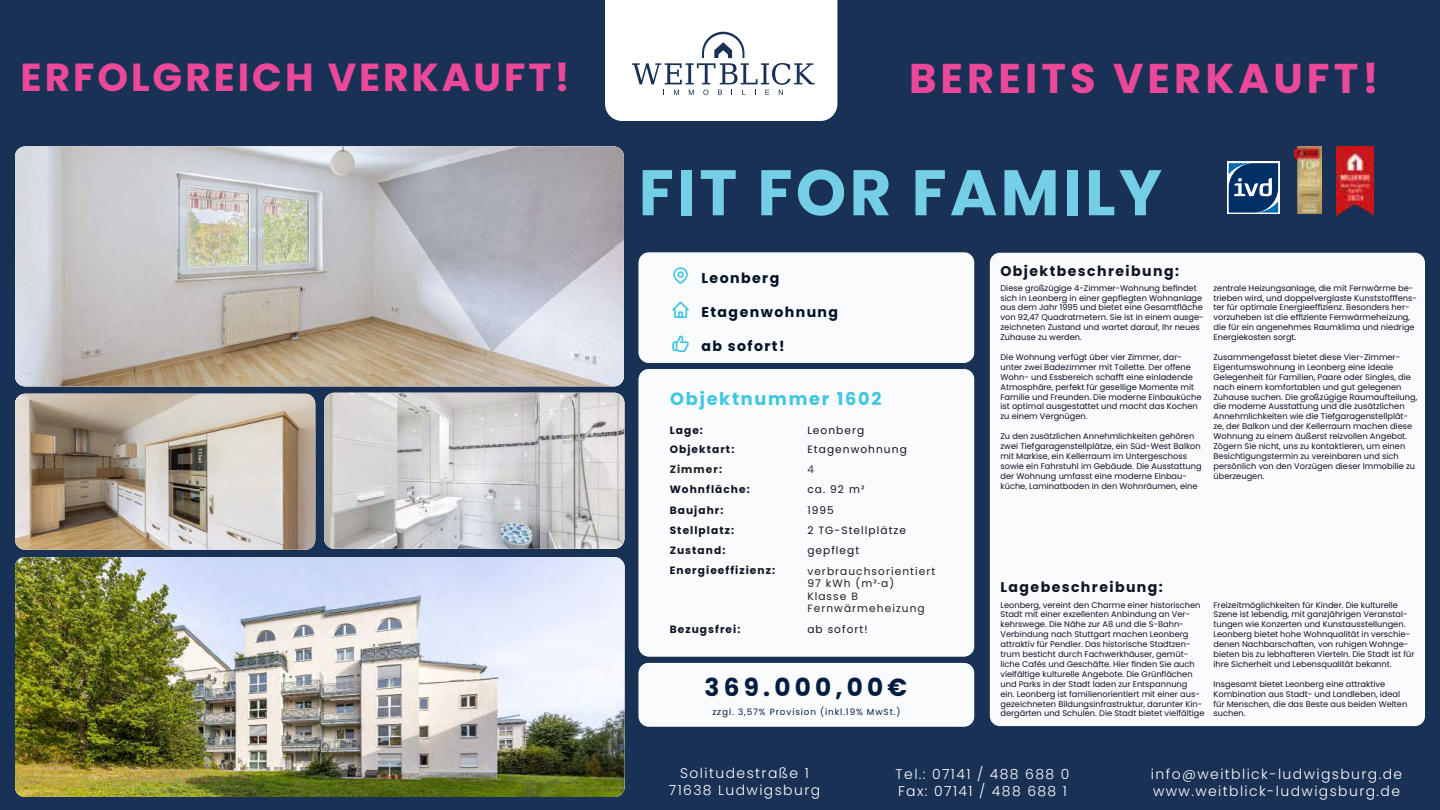
<style>
.page{position:relative;width:1440px;height:810px;background:#1a3156}
.page>*{position:absolute;margin:0;border:0;box-sizing:border-box;transform-origin:0 0}
.t1{font:700 64.35px "Poppins";letter-spacing:.05em;color:#74cee5}
.t2{font:700 41.55px "Poppins";letter-spacing:.1em;color:#ec4899}
.t3{font:700 39.08px "Poppins";letter-spacing:.075em;color:#ec4899}
.t4{font:700 24.75px "Poppins";letter-spacing:.17em;color:#031d40}
.t5{font:700 24.67px "Poppins";color:#031d40}
.t6{font:700 17.7px "Poppins";letter-spacing:.1em;color:#3fc6e1}
.t7{font:700 17.62px "Poppins";color:#3fc6e1}
.t8{font:700 14.1px "Poppins";letter-spacing:.1em;color:#011125}
.t9{font:700 14.1px "Poppins";letter-spacing:.1em;color:#0f1323}
.t10{font:300 13.95px/16.8px "Poppins";letter-spacing:.1em;color:#fff}
.t11{font:10.57px "Poppins";letter-spacing:.1em;color:#0f1323}
.t12{font:10.57px/12.4px "Poppins";letter-spacing:.1em;color:#241f1f}
.t13{font:700 10.57px "Poppins";letter-spacing:.1em;color:#0f1323}
.t14{font:700 10.57px "Poppins";letter-spacing:.1em;color:#241f1f}
.t15{font:300 10.57px "Poppins";color:#0f1323}
.t16{font:8.85px "Poppins";letter-spacing:.1em;color:#031d40}
.t17{font:8.25px/9.9px "Poppins";color:#0f1323}
</style>
<div class="page">
<svg style="left:605px;top:0;width:232px;height:121px;background:#f1f3f5"></svg>
<div style="left:990px;top:253px;width:435px;height:473px;background:#f9fbfc;border-radius:10px"></div>
<img style="left:1295px;top:147px;width:27px;height:66px">
<svg style="left:1227px;top:161px;width:53px;height:53px"></svg>
<svg style="left:1229px;top:163px;width:49px;height:50px;background:#295584"></svg>
<img style="left:1337px;top:147px;width:36px;height:68px">
<svg style="left:324px;top:393px;width:300px;height:156px;background:#cdcdcd"></svg>
<svg style="left:15px;top:147px;width:609px;height:239px;background:#c0bdbc"></svg>
<img style="left:15px;top:557px;width:610px;height:240px;border-radius:10px">
<img style="left:15px;top:394px;width:300px;height:156px;border-radius:10px">
<div style="left:639px;top:252px;width:335px;height:111px;background:#f9fbfc;border-radius:10px"></div>
<div style="left:639px;top:369px;width:335px;height:288px;background:#f9fbfc;border-radius:10px"></div>
<div style="left:639px;top:663px;width:335px;height:64px;background:#f9fbfc;border-radius:10px"></div>
<svg style="left:672px;top:335px;width:17px;height:18px"></svg>
<svg style="left:672px;top:301px;width:17px;height:17px"></svg>
<svg style="left:673px;top:267px;width:15px;height:17px"></svg>
<h3 class="t3" style="left:21px;top:55px;width:551px">ERFOLGREICH VERKAUFT!</h3>
<h2 class="t2" style="left:909px;top:55px;width:471px">BEREITS VERKAUFT!</h2>
<h1 class="t1" style="left:639px;top:155px;width:525px">FIT FOR FAMILY</h1>
<h3 class="t8" style="left:701px;top:270px;width:79px">Leonberg</h3>
<h3 class="t8" style="left:701px;top:304px;width:138px">Etagenwohnung</h3>
<h3 class="t8" style="left:701px;top:305px;width:203px">Dachgesc osswohnung</h3>
<h3 class="t8" style="left:701px;top:338px;width:85px">ab sofort!</h3>
<h3 class="t6" style="left:670px;top:389px;width:213px">Objektnummer 1602</h3>
<h3 class="t7" style="left:858px;top:389px;width:26px">66</h3>
<p class="t11" style="left:807px;top:444px;width:148px">Dachgesc osswohnung</p>
<p class="t15" style="left:807px;top:464px;width:8px">3</p>
<p class="t11" style="left:830px;top:484px;width:32px">71 m²</p>
<p class="t11" style="left:819px;top:504px;width:14px">72</p>
<p class="t11" style="left:807px;top:524px;width:97px">Außenste lplatz</p>
<p class="t13" style="left:670px;top:424px;width:35px">Lage:</p>
<p class="t11" style="left:807px;top:424px;width:59px">Leonberg</p>
<p class="t13" style="left:670px;top:443px;width:66px">Objektart:</p>
<p class="t11" style="left:807px;top:443px;width:101px">Etagenwohnung</p>
<p class="t14" style="left:670px;top:463px;width:54px">Zimmer:</p>
<p class="t15" style="left:807px;top:463px;width:8px">4</p>
<p class="t13" style="left:670px;top:483px;width:82px">Wohnfläche:</p>
<p class="t11" style="left:807px;top:483px;width:59px">ca. 92 m²</p>
<p class="t13" style="left:670px;top:504px;width:55px">Baujahr:</p>
<p class="t11" style="left:807px;top:504px;width:28px">1995</p>
<p class="t13" style="left:670px;top:524px;width:66px">Stellplatz:</p>
<p class="t11" style="left:807px;top:524px;width:100px">2 TG-Stellplätze</p>
<p class="t13" style="left:670px;top:544px;width:57px">Zustand:</p>
<p class="t11" style="left:807px;top:544px;width:54px">gepflegt</p>
<h3 class="t9" style="left:1000px;top:263px;width:180px">Objektbeschreibung:</h3>
<p class="t17" style="left:1000px;top:283px;width:205px">Diese großzügige 4-Zimmer-Wohnung befindet sich in Leonberg in einer gepflegten Wohnanlage aus dem Jahr 1995 und bietet eine Gesamtfläche von 92,47 Quadratmetern. Sie ist in einem ausge&shy;zeichneten Zustand und wartet darauf, Ihr neues Zuhause zu werden.</p>
<p class="t17" style="left:1000px;top:352px;width:203px">Die Wohnung verfügt über vier Zimmer, dar&shy;unter zwei Badezimmer mit Toilette. Der offene Wohn- und Essbereich schafft eine einladende Atmosphäre, perfekt für gesellige Momente mit Familie und Freunden. Die moderne Einbauküche ist optimal ausgestattet und macht das Kochen zu einem Vergnügen.</p>
<p class="t17" style="left:1000px;top:431px;width:203px">Zu den zusätzlichen Annehmlichkeiten gehören zwei Tiefgaragenstellplätze, ein Süd-West Balkon mit Markise, ein Kellerraum im Untergeschoss sowie ein Fahrstuhl im Gebäude. Die Ausstattung der Wohnung umfasst eine moderne Einbau&shy;küche, Laminatboden in den Wohnräumen, eine</p>
<p class="t17" style="left:1213px;top:283px;width:205px">zentrale Heizungsanlage, die mit Fernwärme be&shy;trieben wird, und doppelverglaste Kunststofffens&shy;ter für optimale Energieeffizienz. Besonders her&shy;vorzuheben ist die effiziente Fernwärmeheizung, die für ein angenehmes Raumklima und niedrige Energiekosten sorgt.</p>
<p class="t17" style="left:1213px;top:352px;width:205px">Zusammengefasst bietet diese Vier-Zimmer-Eigentumswohnung in Leonberg eine ideale Gelegenheit für Familien, Paare oder Singles, die nach einem komfortablen und gut gelegenen Zuhause suchen. Die großzügige Raumaufteilung, die moderne Ausstattung und die zusätzlichen Annehmlichkeiten wie die Tiefgaragenstellplät&shy;ze, der Balkon und der Kellerraum machen diese Wohnung zu einem äußerst reizvollen Angebot.<br>Zögern Sie nicht, uns zu kontaktieren, um einen Besichtigungstermin zu vereinbaren und sich persönlich von den Vorzügen dieser Immobilie zu überzeugen.</p>
<p class="t13" style="left:670px;top:564px;width:107px">Energieeffizienz:</p>
<p class="t12" style="left:807px;top:565px;width:129px">verbrauchsorientiert<br>97 kWh (m².a)<br>Klasse B<br>Fernwärmeheizung</p>
<p class="t12" style="left:807px;top:578px;width:104px">192,8 kWh (m².a)</p>
<p class="t12" style="left:851px;top:590px;width:7px">F</p>
<p class="t12" style="left:807px;top:602px;width:110px">Z ntralheizung Öl</p>
<p class="t13" style="left:670px;top:624px;width:72px">Bezugsfrei:</p>
<p class="t11" style="left:807px;top:624px;width:62px">ab sofort!</p>
<h3 class="t5" style="left:706px;top:673px;width:35px">23</h3>
<h3 class="t4" style="left:705px;top:673px;width:204px">369.000,00€</h3>
<p class="t16" style="left:712px;top:707px;width:190px">zzgl. 3,57% Provision (inkl.19% MwSt.)</p>
<h3 class="t9" style="left:1000px;top:579px;width:164px">Lagebeschreibung:</h3>
<p class="t17" style="left:1000px;top:600px;width:205px">Leonberg, vereint den Charme einer historischen Stadt mit einer exzellenten Anbindung an Ver&shy;kehrswege. Die Nähe zur A8 und die S-Bahn-Verbindung nach Stuttgart machen Leonberg attraktiv für Pendler. Das historische Stadtzen&shy;trum besticht durch Fachwerkhäuser, gemüt&shy;liche Cafés und Geschäfte. Hier finden Sie auch vielfältige kulturelle Angebote. Die Grünflächen und Parks in der Stadt laden zur Entspannung<br>ein. Leonberg ist familienorientiert mit einer aus&shy;gezeichneten Bildungsinfrastruktur, darunter Kin&shy;dergärten und Schulen. Die Stadt bietet vielfältige</p>
<p class="t17" style="left:1213px;top:600px;width:202px">Freizeitmöglichkeiten für Kinder. Die kulturelle Szene ist lebendig, mit ganzjährigen Veranstal&shy;tungen wie Konzerten und Kunstausstellungen.<br>Leonberg bietet hohe Wohnqualität in verschie&shy;denen Nachbarschaften, von ruhigen Wohnge&shy;bieten bis zu lebhafteren Vierteln. Die Stadt ist für ihre Sicherheit und Lebensqualität bekannt.</p>
<p class="t17" style="left:1213px;top:679px;width:195px">Insgesamt bietet Leonberg eine attraktive Kombination aus Stadt- und Landleben, ideal für Menschen, die das Beste aus beiden Welten suchen.</p>
<h3 class="t10" style="left:669px;top:765px;width:153px;text-align:center">Solitudestraße 1<br>71638 Ludwigsburg</h3>
<h3 class="t10" style="left:896px;top:766px;width:175px">Tel.: 07141 / 488 688 0<br>Fax: 07141 / 488 688 1</h3>
<h3 class="t10" style="left:1151px;top:766px;width:253px">info@weitblick-ludwigsburg.de www.weitblick-ludwigsburg.de</h3>
</div>
